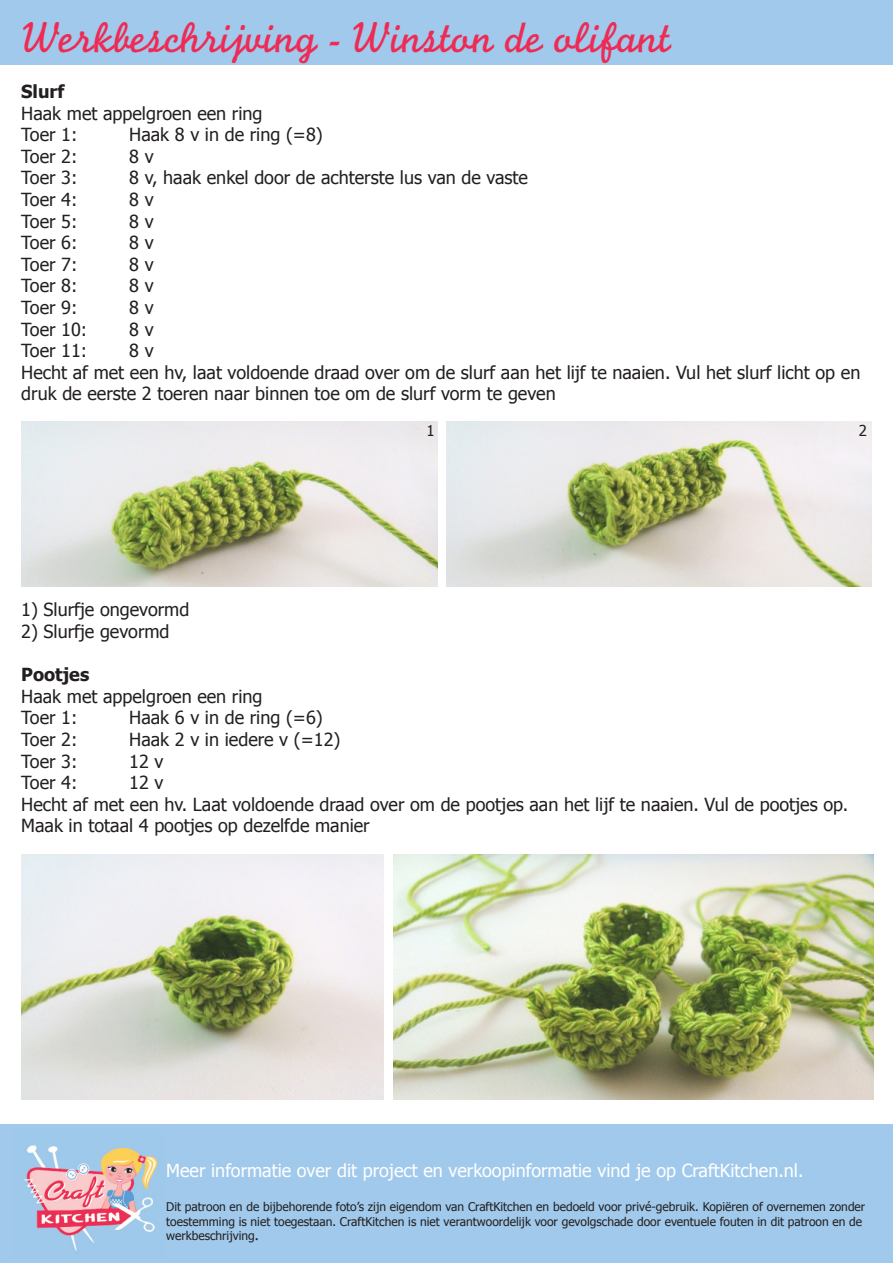
<style>
.page{position:relative;width:893px;height:1263px;background:#fff}
.page>*{position:absolute;margin:0;border:0;box-sizing:border-box;transform-origin:0 0}
.t1{font:45px "Monoline Script MT Std";color:#ee2b55}
.t2{font:18px/21.6px "Tahoma";color:#231f20}
.t3{font:18px "Tahoma";color:#fff}
.t4{font:700 18px "Tahoma";color:#231f20}
.t5{font:15px "Tahoma";color:#231f20}
.t6{font:12px/14.2px "Tahoma";color:#231f20}
.s1{font-family:"Minion Pro";font-size:18px}
</style>
<div class="page">
<div style="left:0;top:1125px;width:893px;height:138px;background:#a0c9eb"></div>
<img style="left:24px;top:1145px;width:134px;height:106px">
<div style="left:0;top:0;width:893px;height:64px;background:#a0c9eb"></div>
<img style="left:446px;top:421px;width:426px;height:166px">
<img style="left:21px;top:421px;width:417px;height:166px">
<img style="left:393px;top:854px;width:480px;height:245px">
<img style="left:22px;top:854px;width:361px;height:245px">
<p class="t1" style="left:21px;top:11px;width:651px">Werkbeschrijving - Winston de olifant</p>
<p class="t4" style="left:21px;top:79px;width:45px">Slurf</p>
<p class="t2" style="left:21px;top:101px;width:243px">Haak met appelgroen een ring</p>
<p class="t2" style="left:21px;top:123px;width:58px">Toer 1:</p>
<p class="t2" style="left:129px;top:123px;width:195px">Haak 8 v in de ring (=8)</p>
<p class="t2" style="left:21px;top:145px;width:58px">Toer 2:</p>
<p class="t2" style="left:129px;top:145px;width:26px">8 v</p>
<p class="t2" style="left:21px;top:166px;width:58px">Toer 3:</p>
<p class="t2" style="left:129px;top:166px;width:400px">8 v, haak enkel door de achterste lus van de vaste</p>
<p class="t2" style="left:21px;top:188px;width:58px">Toer 4:</p>
<p class="t2" style="left:129px;top:188px;width:26px">8 v</p>
<p class="t2" style="left:21px;top:209px;width:58px">Toer 5:</p>
<p class="t2" style="left:129px;top:209px;width:26px">8 v</p>
<p class="t2" style="left:21px;top:231px;width:58px">Toer 6:</p>
<p class="t2" style="left:129px;top:231px;width:26px">8 v</p>
<p class="t2" style="left:21px;top:253px;width:58px">Toer 7:</p>
<p class="t2" style="left:129px;top:253px;width:26px">8 v</p>
<p class="t2" style="left:21px;top:274px;width:58px">Toer 8:</p>
<p class="t2" style="left:129px;top:274px;width:26px">8 v</p>
<p class="t2" style="left:21px;top:296px;width:58px">Toer 9:</p>
<p class="t2" style="left:129px;top:296px;width:26px">8 v</p>
<p class="t2" style="left:21px;top:317px;width:68px">Toer 10:</p>
<p class="t2" style="left:129px;top:317px;width:26px">8 v</p>
<p class="t2" style="left:21px;top:339px;width:68px">Toer 11:</p>
<p class="t2" style="left:129px;top:339px;width:26px">8 v</p>
<p class="t2" style="left:21px;top:361px;width:841px">Hecht af met een hv, laat voldoende draad over om de slurf aan het lijf te naaien. Vul het slurf licht op en druk de eerste 2 toeren naar binnen toe om de slurf vorm te geven</p>
<p class="t5" style="left:427px;top:420px;width:10px">1</p>
<p class="t5" style="left:859px;top:420px;width:10px">2</p>
<p class="t2" style="left:21px;top:598px;width:170px">1) Slurfje ongevormd</p>
<p class="t2" style="left:21px;top:620px;width:150px">2) Slurfje gevormd</p>
<p class="t4" style="left:21px;top:662px;width:70px">Pootjes</p>
<p class="t2" style="left:21px;top:685px;width:243px">Haak met appelgroen een ring</p>
<p class="t2" style="left:21px;top:706px;width:58px">Toer 1:</p>
<p class="t2" style="left:129px;top:706px;width:195px">Haak 6 v in de ring (=6)</p>
<p class="t2" style="left:21px;top:728px;width:58px">Toer 2:</p>
<p class="t2" style="left:129px;top:728px;width:213px">Haak 2 v in iedere v (=12)</p>
<p class="t2" style="left:21px;top:749px;width:58px">Toer 3:</p>
<p class="t2" style="left:129px;top:749px;width:36px">12 v</p>
<p class="t2" style="left:21px;top:771px;width:58px">Toer 4:</p>
<p class="t2" style="left:129px;top:771px;width:36px">12 v</p>
<p class="t2" style="left:21px;top:793px;width:829px">Hecht af met een hv. Laat voldoende draad over om de pootjes aan het lijf te naaien. Vul de pootjes op.<br>Maak in totaal 4 pootjes op dezelfde manier</p>
<p class="t3" style="left:166px;top:1158px;width:639px">Meer informatie over dit project en verkoopinformatie vind je op CraftKitchen.nl.</p>
<p class="t6" style="left:166px;top:1199px;width:700px">Dit patroon en de bijbehorende foto’s zijn eigendom van CraftKitchen en bedoeld voor privé-gebruik. Kopiëren of overnemen zonder toestemming is niet toegestaan. CraftKitchen is niet verantwoordelijk voor gevolgschade door eventuele fouten in dit patroon en de werkbeschrijving<span class="s1">.</span></p>
</div>
